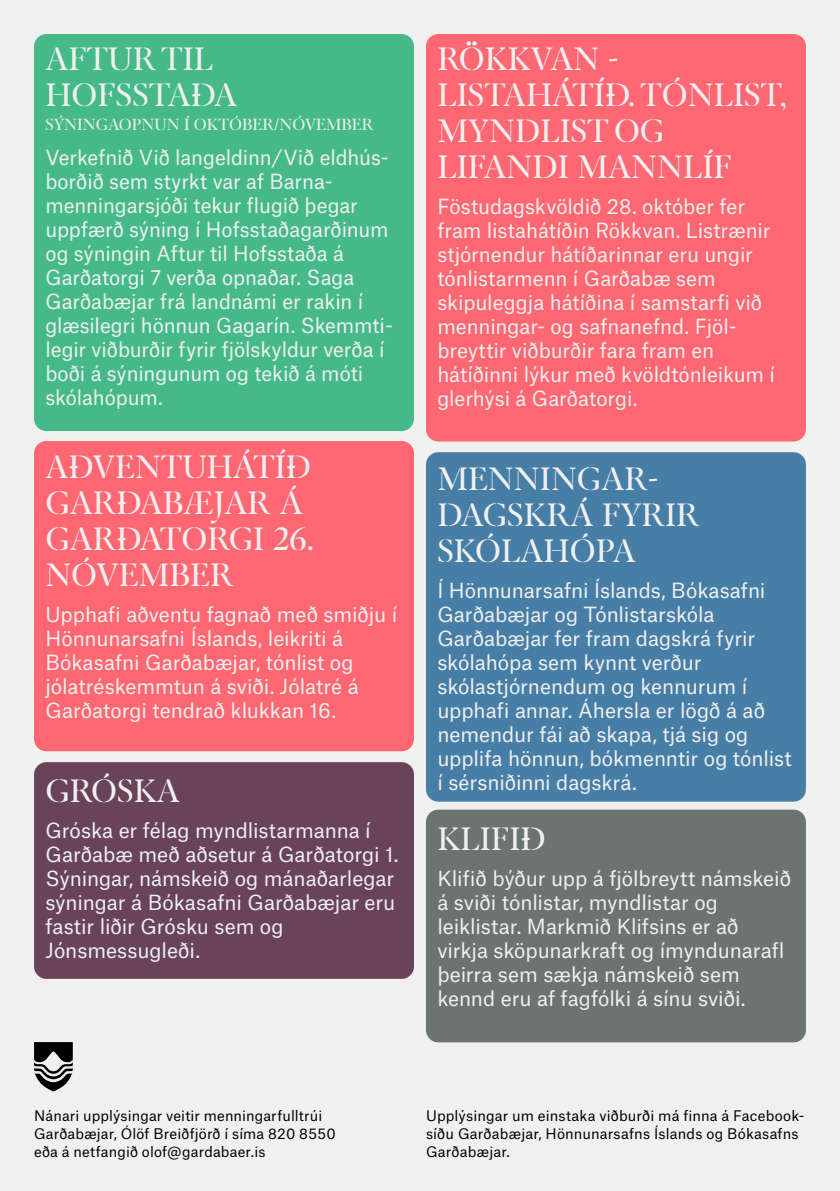
<style>
.page{position:relative;width:840px;height:1191px;background:#fff}
.page>*{position:absolute;margin:0;border:0;box-sizing:border-box;transform-origin:0 0}
.t1{font:30px/36px "Klod";color:#f0f0f1}
.t2{font:20px/24px "Atlas Grotesk";letter-spacing:-.005em;color:#f0f0f1}
.t3{font:15px "Klod";color:#f0f0f1}
.t4{font:14px/18px "Atlas Grotesk";letter-spacing:.01em;color:#000}
</style>
<div class="page">
<div style="left:0;top:0;width:839px;height:1191px;background:#f0f0f1"></div>
<svg style="left:34px;top:1042px;width:39px;height:49px"></svg>
<div style="left:34px;top:34px;width:380px;height:397px;background:#45ba88;border-radius:12px"></div>
<div style="left:34px;top:441px;width:380px;height:310px;background:#ff6772;border-radius:12px"></div>
<div style="left:34px;top:762px;width:380px;height:217px;background:#69435a;border-radius:12px"></div>
<div style="left:426px;top:809px;width:379px;height:233px;background:#6b7471;border-radius:12px"></div>
<div style="left:426px;top:452px;width:379px;height:349px;background:#477ea6;border-radius:12px"></div>
<div style="left:426px;top:34px;width:379px;height:407px;background:#ff6772;border-radius:12px"></div>
<h1 class="t1" style="left:45px;top:41px;width:193px">AFTUR TIL<br>HOFSSTAÐA</h1>
<p class="t3" style="left:45px;top:114px;width:329px">SÝNINGAOPNUN Í OKTÓBER/NÓVEMBER</p>
<p class="t2" style="left:45px;top:143px;width:346px">Verkefnið Við langeldinn/Við eldhús&shy;borðið sem styrkt var af Barna&shy;menningarsjóði tekur flugið þegar uppfærð sýning í Hofsstaðagarðinum og sýningin Aftur til Hofsstaða á Garðatorgi 7 verða opnaðar. Saga Garðabæjar frá landnámi er rakin í glæsilegri hönnun Gagarín. Skemmti&shy;legir viðburðir fyrir fjölskyldur verða í boði á sýningunum og tekið á móti skólahópum.</p>
<h1 class="t1" style="left:437px;top:41px;width:351px">RÖKKVAN -<br>LISTAHÁTÍÐ. TÓNLIST,<br>MYNDLIST OG<br>LIFANDI MANNLÍF</h1>
<p class="t2" style="left:437px;top:192px;width:339px">Föstudagskvöldið 28. október fer fram listahátíðin Rökkvan. Listrænir stjórnendur hátíðarinnar eru ungir tónlistarmenn í Garðabæ sem skipuleggja hátíðina í samstarfi við menningar- og safnanefnd. Fjöl&shy;breyttir viðburðir fara fram en hátíðinni lýkur með kvöldtónleikum í glerhýsi á Garðatorgi.</p>
<h1 class="t1" style="left:45px;top:449px;width:270px">AÐVENTUHÁTÍÐ<br>GARÐABÆJAR Á<br>GARÐATORGI 26.<br>NÓVEMBER</h1>
<p class="t2" style="left:45px;top:600px;width:353px">Upphafi aðventu fagnað með smiðju í Hönnunarsafni Íslands, leikriti á Bókasafni Garðabæjar, tónlist og jólatréskemmtun á sviði. Jólatré á Garðatorgi tendrað klukkan 16.</p>
<h1 class="t1" style="left:437px;top:461px;width:264px">MENNINGAR-<br>DAGSKRÁ FYRIR<br>SKÓLAHÓPA</h1>
<p class="t2" style="left:437px;top:576px;width:355px">Í Hönnunarsafni Íslands, Bókasafni<br>Garðabæjar og Tónlistarskóla<br>Garðabæjar fer fram dagskrá fyrir skólahópa sem kynnt verður skólastjórnendum og kennurum í upphafi annar. Áhersla er lögð á að nemendur fái að skapa, tjá sig og upplifa hönnun, bókmenntir og tónlist í sérsniðinni dagskrá.</p>
<h1 class="t1" style="left:45px;top:773px;width:136px">GRÓSKA</h1>
<p class="t2" style="left:45px;top:816px;width:354px">Gróska er félag myndlistarmanna í<br>Garðabæ með aðsetur á Garðatorgi 1.<br>Sýningar, námskeið og mánaðarlegar sýningar á Bókasafni Garðabæjar eru fastir liðir Grósku sem og<br>Jónsmessugleði.</p>
<h1 class="t1" style="left:437px;top:821px;width:110px">KLIFIÐ</h1>
<p class="t2" style="left:437px;top:864px;width:355px">Klifið býður upp á fjölbreytt námskeið á sviði tónlistar, myndlistar og leiklistar. Markmið Klifsins er að virkja sköpunarkraft og ímyndunarafl þeirra sem sækja námskeið sem kennd eru af fagfólki á sínu sviði.</p>
<p class="t4" style="left:34px;top:1105px;width:303px">Nánari upplýsingar veitir menningarfulltrúi<br>Garðabæjar, Ólöf Breiðfjörð í síma 820 8550 eða á netfangið olof@gardabaer.is</p>
<p class="t4" style="left:426px;top:1105px;width:378px">Upplýsingar um einstaka viðburði má finna á Facebook&shy;síðu Garðabæjar, Hönnunarsafns Íslands og Bókasafns<br>Garðabæjar.</p>
</div>
